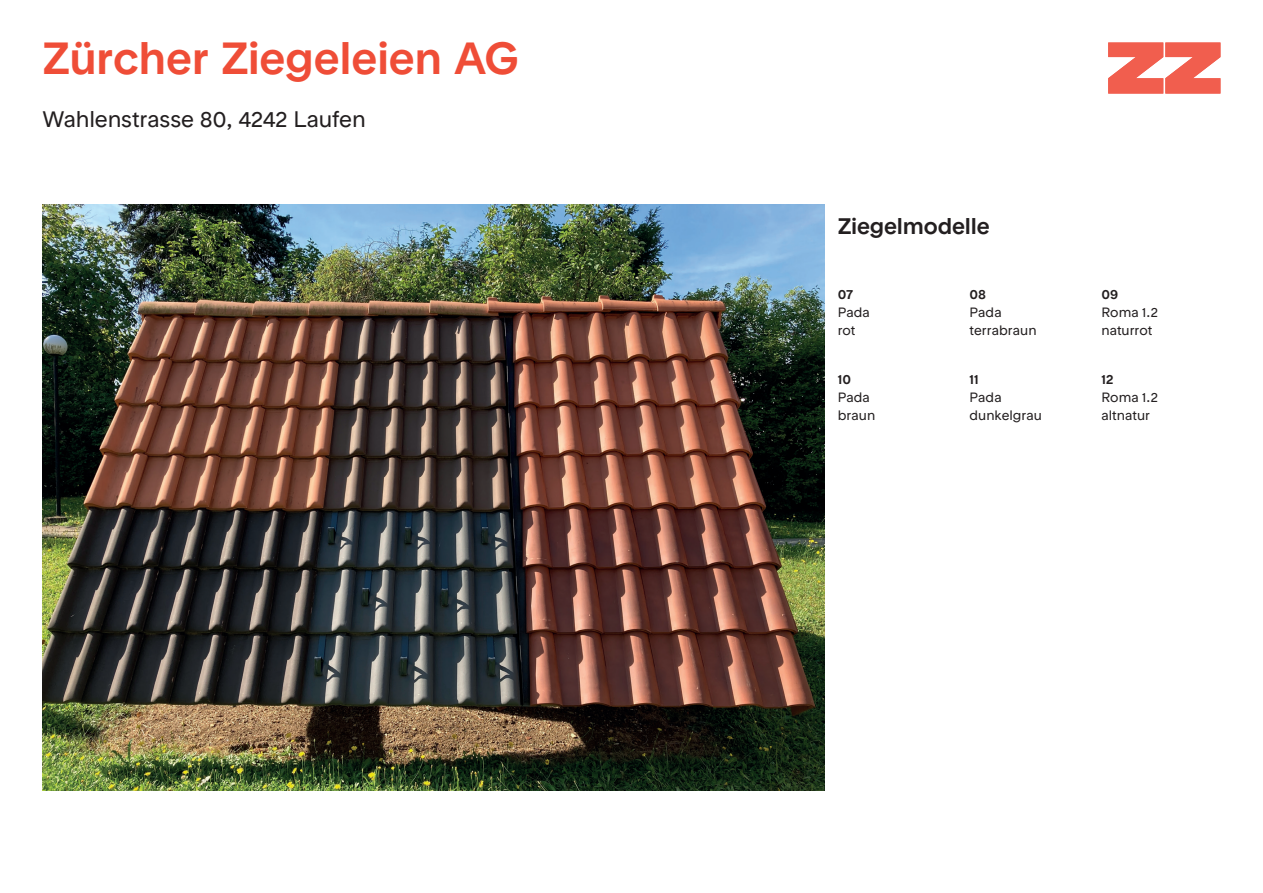
<style>
.page{position:relative;width:1263px;height:893px;background:#fff}
.page>*{position:absolute;margin:0;border:0;box-sizing:border-box;transform-origin:0 0}
.t1{font:500 45px "RT Rondelle";letter-spacing:-.01em;color:#ef4d37}
.t2{font:22.5px "RT Rondelle";letter-spacing:-.01em;color:#231f20}
.t3{font:500 22.5px "RT Rondelle";letter-spacing:-.005em;color:#231f20}
.t4{font:13.5px/18px "RT Rondelle";color:#231f20}
.t5{font:500 13.5px "RT Rondelle";letter-spacing:.005em;color:#231f20}
</style>
<div class="page">
<svg style="left:1108px;top:43px;width:112px;height:51px"></svg>
<img style="left:43px;top:204px;width:782px;height:587px">
<h1 class="t1" style="left:43px;top:31px;width:478px">Zürcher Ziegeleien AG</h1>
<h2 class="t2" style="left:43px;top:106px;width:325px">Wahlenstrasse 80, 4242 Laufen</h2>
<h2 class="t3" style="left:838px;top:213px;width:153px">Ziegelmodelle</h2>
<p class="t5" style="left:838px;top:286px;width:17px">07</p>
<p class="t4" style="left:838px;top:303px;width:34px">Pada rot</p>
<p class="t5" style="left:838px;top:371px;width:15px">10</p>
<p class="t4" style="left:838px;top:388px;width:39px">Pada braun</p>
<p class="t5" style="left:969px;top:286px;width:18px">08</p>
<p class="t4" style="left:969px;top:303px;width:69px">Pada terrabraun</p>
<p class="t5" style="left:969px;top:371px;width:11px">11</p>
<p class="t4" style="left:969px;top:388px;width:74px">Pada dunkelgrau</p>
<p class="t5" style="left:1101px;top:286px;width:18px">09</p>
<p class="t4" style="left:1101px;top:303px;width:58px">Roma 1.2 naturrot</p>
<p class="t5" style="left:1101px;top:371px;width:14px">12</p>
<p class="t4" style="left:1101px;top:388px;width:58px">Roma 1.2 altnatur</p>
</div>
